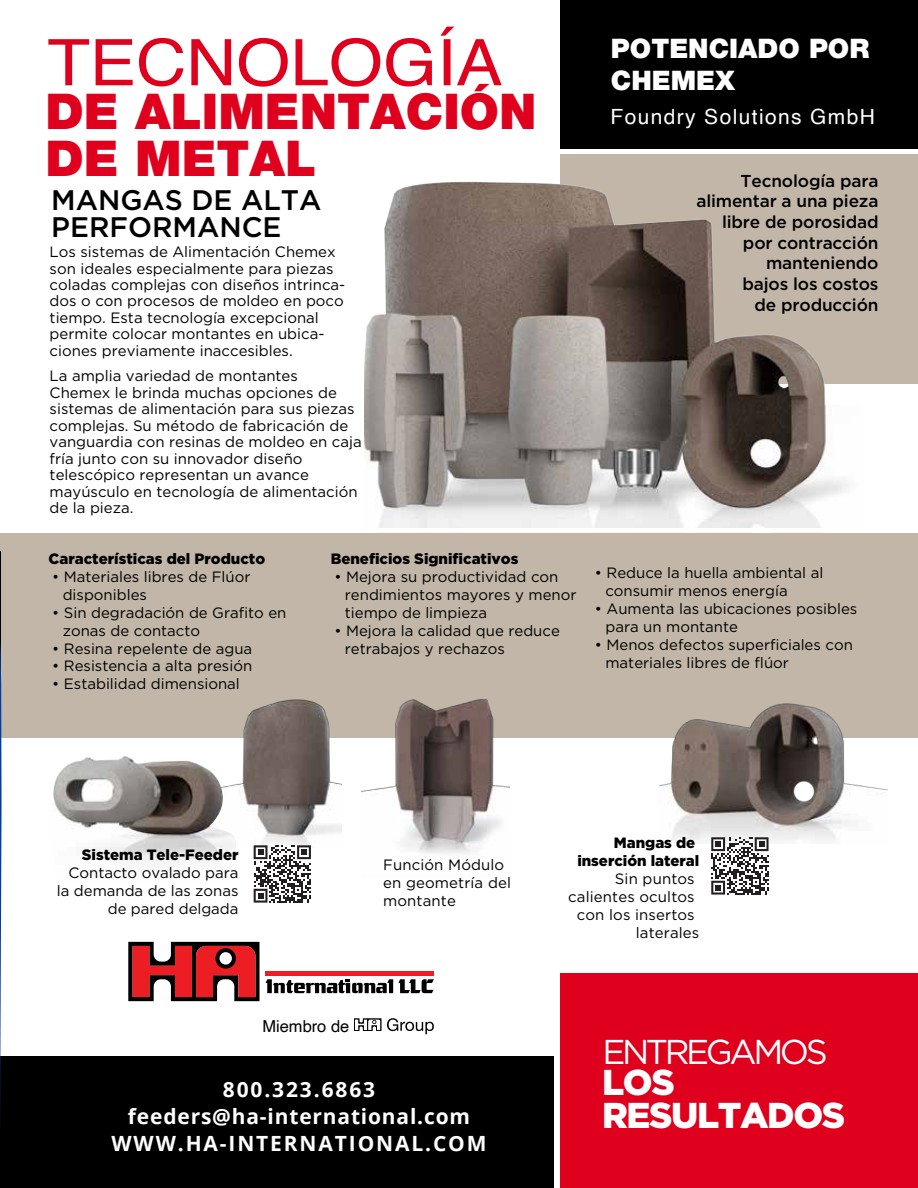
<style>
.page{position:relative;width:918px;height:1188px;background:#fff}
.page>*{position:absolute;margin:0;border:0;box-sizing:border-box;transform-origin:0 0}
.t1{font:64.2px "Helvetica";letter-spacing:-.005em;color:#de001d;scale:1.09 1}
.t2{font:900 49.35px/46.3px "Helvetica Neue LT Std";color:#de001d}
.t3{font:900 35.85px/33px "Gotham";letter-spacing:-.04em;color:#fff}
.t4{font:34.5px "Gotham";color:#fff}
.t5{font:500 28.2px/27px "Gotham";color:#000}
.t6{font:900 27px/32.2px "Helvetica Neue LT Std";color:#fff}
.t7{font:700 21px/27px "Open Sans";letter-spacing:.09em;color:#fff;text-align:center}
.t8{font:21px "Helvetica";letter-spacing:.065em;color:#fff}
.t9{font:500 17.25px/20.7px "Gotham";letter-spacing:-.01em;color:#000;text-align:right}
.t10{font:16.5px "Helvetica";color:#000}
.t11{font:15px/16.5px "Gotham";color:#000}
.t12{font:900 15px/18px "Gotham";color:#000;text-align:right}
</style>
<div class="page">
<div style="left:560px;top:154px;width:358px;height:230px;background:#c1b6a7"></div>
<img style="left:365px;top:181px;width:484px;height:347px">
<div style="left:0;top:533px;width:918px;height:205px;background:#c1b6a7"></div>
<div style="left:560px;top:0;width:358px;height:148px;background:#000"></div>
<div style="left:0;top:1057px;width:554px;height:131px;background:#000"></div>
<div style="left:560px;top:973px;width:358px;height:215px;background:#de001d"></div>
<img style="left:434px;top:699px;width:75px;height:155px">
<img style="left:660px;top:703px;width:227px;height:139px">
<svg style="left:711px;top:837px;width:58px;height:58px"></svg>
<hr style="left:0;top:551px;width:1px;height:275px;background:#000">
<svg style="left:0;top:642px;width:434px;height:481px"></svg>
<h1 class="t1" style="left:47px;top:13px;width:419px">TECNOLOGÍA</h1>
<h2 class="t2" style="left:45px;top:88px;width:493px">DE ALIMENTACIÓN<br>DE METAL</h2>
<h3 class="t5" style="left:51px;top:186px;width:272px">MANGAS DE ALTA<br>PERFORMANCE</h3>
<p class="t11" style="left:50px;top:243px;width:297px">Los sistemas de Alimentación Chemex son ideales especialmente para piezas coladas complejas con diseños intrinca&shy;dos o con procesos de moldeo en poco tiempo. Esta tecnología excepcional permite colocar montantes en ubica&shy;ciones previamente inaccesibles.</p>
<p class="t11" style="left:50px;top:367px;width:314px">La amplia variedad de montantes Chemex le brinda muchas opciones de sistemas de alimentación para sus piezas complejas. Su método de fabricación de vanguardia con resinas de moldeo en caja fría junto con su innovador diseño telescópico representan un avance mayúsculo en tecnología de alimentación de la pieza.</p>
<p class="t12" style="left:49px;top:549px;width:218px">Características del Producto</p>
<p class="t11" style="left:63px;top:567px;width:189px;line-height:18px;text-indent:-10px">• Materiales libres de Flúor disponibles</p>
<p class="t11" style="left:63px;top:603px;width:225px;line-height:18px;text-indent:-10px">• Sin degradación de Grafito en zonas de contacto</p>
<p class="t11" style="left:52px;top:640px;width:201px">• Resina repelente de agua</p>
<p class="t11" style="left:52px;top:658px;width:202px">• Resistencia a alta presión</p>
<p class="t11" style="left:52px;top:676px;width:189px">• Estabilidad dimensional</p>
<p class="t12" style="left:331px;top:549px;width:189px">Beneficios Significativos</p>
<p class="t11" style="left:345px;top:567px;width:233px;line-height:18px;text-indent:-10px">• Mejora su productividad con rendimientos mayores y menor tiempo de limpieza</p>
<p class="t11" style="left:345px;top:621px;width:217px;line-height:18px;text-indent:-10px">• Mejora la calidad que reduce retrabajos y rechazos</p>
<h3 class="t6" style="left:611px;top:32px;width:260px">POTENCIADO POR<br>CHEMEX</h3>
<h3 class="t8" style="left:611px;top:101px;width:266px">Foundry Solutions GmbH</h3>
<p class="t9" style="left:696px;top:170px;width:184px">Tecnología para alimentar a una pieza libre de porosidad por contracción manteniendo<br>bajos los costos<br>de producción</p>
<p class="t11" style="left:605px;top:563px;width:219px;line-height:18px;text-indent:-10px">• Reduce la huella ambiental al consumir menos energía</p>
<p class="t11" style="left:605px;top:599px;width:253px;line-height:18px;text-indent:-10px">• Aumenta las ubicaciones posibles para un montante</p>
<p class="t11" style="left:605px;top:635px;width:249px;line-height:18px;text-indent:-10px">• Menos defectos superficiales con materiales libres de flúor</p>
<p class="t12" style="left:82px;top:845px;width:158px">Sistema Tele-Feeder</p>
<p class="t11" style="left:57px;top:863px;width:183px;line-height:18px;text-align:right">Contacto ovalado para la demanda de las zonas de pared delgada</p>
<p class="t11" style="left:383px;top:856px;width:129px;line-height:18px">Función Módulo en geometría del montante</p>
<p class="t10" style="left:262px;top:1013px;width:88px">Miembro de</p>
<h3 class="t7" style="left:111px;top:1075px;width:377px">800.323.6863 feeders@ha-international.com<br>WWW.HA-INTERNATIONAL.COM</h3>
<p class="t12" style="left:577px;top:834px;width:124px">Mangas de inserción lateral</p>
<p class="t11" style="left:615px;top:870px;width:81px">Sin puntos</p>
<p class="t11" style="left:568px;top:888px;width:128px">calientes ocultos</p>
<p class="t11" style="left:577px;top:906px;width:119px">con los insertos</p>
<p class="t11" style="left:636px;top:924px;width:65px">laterales</p>
<h3 class="t4" style="left:602px;top:1029px;width:227px">ENTREGAMOS</h3>
<h3 class="t3" style="left:602px;top:1066px;width:245px">LOS<br>RESULTADOS</h3>
</div>
